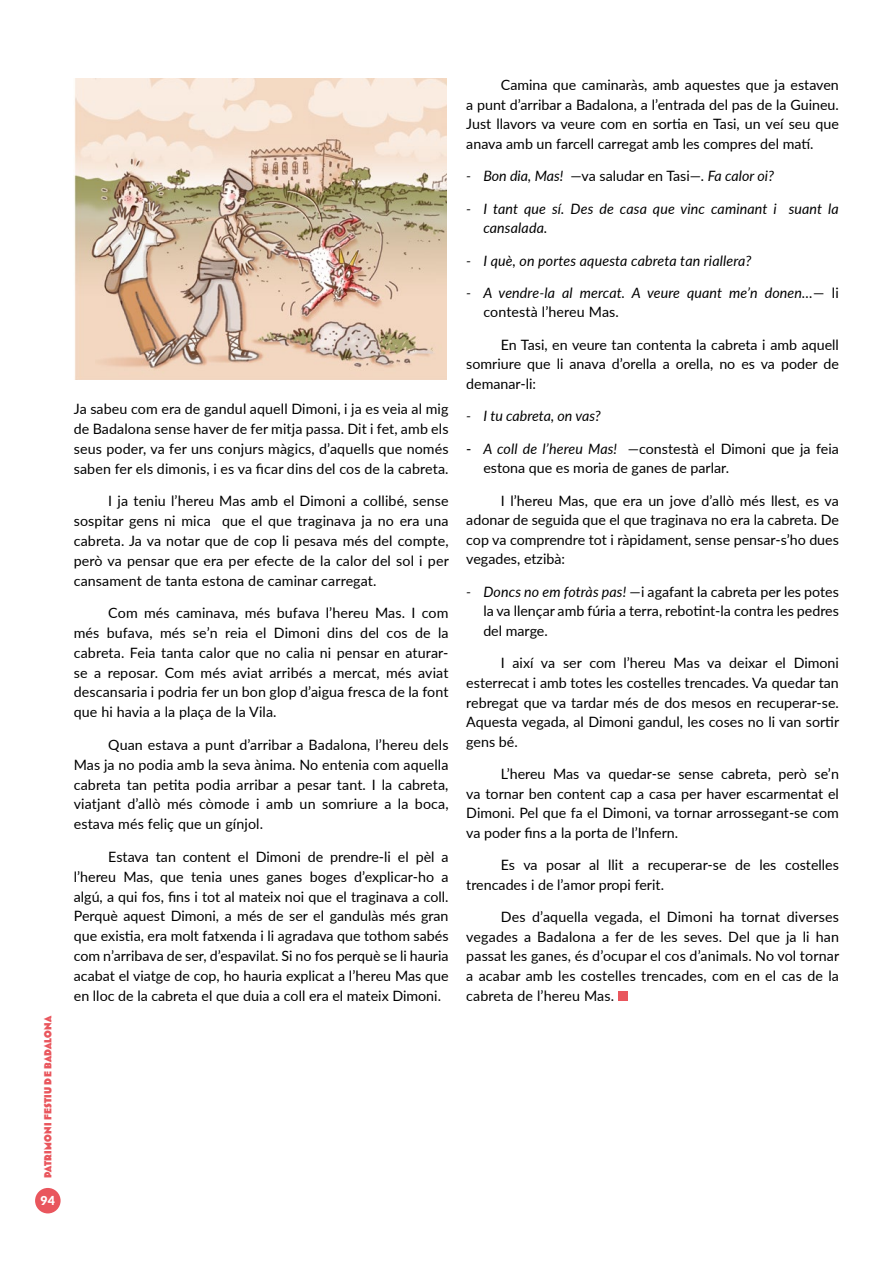
<style>
.page{position:relative;width:893px;height:1263px;background:#fff}
.page>*{position:absolute;margin:0;border:0;box-sizing:border-box;transform-origin:0 0}
.t1{font:14.25px/19.8px "Lato";color:#000;text-align:justify}
.t2{font:italic 14.25px/19.6px "Lato";letter-spacing:.01em;color:#000}
.t3{font:900 12.3px "Lato";color:#fff}
.t4{font:9.75px "Bovine MVB";letter-spacing:.025em;color:#e9565d}
.s1{font-style:normal}
.s2{font-style:italic}
</style>
<div class="page">
<div style="left:35px;top:1188px;width:26px;height:25px;background:#e9565d;border-radius:50%"></div>
<img style="left:74px;top:79px;width:372px;height:300px">
<div style="left:618px;top:991px;width:10px;height:10px;background:#e9565d"></div>
<p class="t4" style="left:43px;top:1178px;width:164px;rotate:-90deg">PATRIMONI FESTIU DE BADALONA</p>
<p class="t3" style="left:41px;top:1191px;width:16px">94</p>
<p class="t1" style="left:74px;top:398px;width:376px">Ja sabeu com era de gandul aquell Dimoni, i ja es veia al mig de Badalona sense haver de fer mitja passa. Dit i fet, amb els seus poder, va fer uns conjurs màgics, d’aquells que només saben fer els dimonis, i es va ficar dins del cos de la cabreta.</p>
<p class="t1" style="left:74px;top:490px;width:377px;text-indent:34px">I ja teniu l’hereu Mas amb el Dimoni a collibé, sense sospitar gens ni mica que el que traginava ja no era una cabreta. Ja va notar que de cop li pesava més del compte, però va pensar que era per efecte de la calor del sol i per cansament de tanta estona de caminar carregat.</p>
<p class="t1" style="left:74px;top:602px;width:376px;text-indent:34px">Com més caminava, més bufava l’hereu Mas. I com més bufava, més se’n reia el Dimoni dins del cos de la cabreta. Feia tanta calor que no calia ni pensar en aturar&shy;se a reposar. Com més aviat arribés a mercat, més aviat descansaria i podria fer un bon glop d’aigua fresca de la font que hi havia a la plaça de la Vila.</p>
<p class="t1" style="left:74px;top:734px;width:376px;text-indent:34px">Quan estava a punt d’arribar a Badalona, l’hereu dels Mas ja no podia amb la seva ànima. No entenia com aquella cabreta tan petita podia arribar a pesar tant. I la cabreta, viatjant d’allò més còmode i amb un somriure a la boca, estava més feliç que un gínjol.</p>
<p class="t1" style="left:74px;top:846px;width:376px;text-indent:34px">Estava tan content el Dimoni de prendre-li el pèl a l’hereu Mas, que tenia unes ganes boges d’explicar-ho a algú, a qui fos, fins i tot al mateix noi que el traginava a coll.<br>Perquè aquest Dimoni, a més de ser el gandulàs més gran que existia, era molt fatxenda i li agradava que tothom sabés com n’arribava de ser, d’espavilat. Si no fos perquè se li hauria acabat el viatge de cop, ho hauria explicat a l’hereu Mas que en lloc de la cabreta el que duia a coll era el mateix Dimoni.</p>
<p class="t1" style="left:466px;top:74px;width:374px;text-indent:34px">Camina que caminaràs, amb aquestes que ja estaven a punt d’arribar a Badalona, a l’entrada del pas de la Guineu.<br>Just llavors va veure com en sortia en Tasi, un veí seu que anava amb un farcell carregat amb les compres del matí.</p>
<p class="t2" style="left:466px;top:166px;width:309px">- Bon dia, Mas! <span class="s1">—va saludar en Tasi—</span>. Fa calor oi?</p>
<p class="t2" style="left:483px;top:198px;width:357px;text-indent:-17px">- I tant que sí. Des de casa que vinc caminant i suant la cansalada.</p>
<p class="t2" style="left:466px;top:250px;width:287px">- I què, on portes aquesta cabreta tan riallera?</p>
<p class="t2" style="left:483px;top:282px;width:357px;text-indent:-17px">- A vendre-la al mercat. A veure quant me’n donen…<span class="s1">— li contestà l’hereu Mas.</span></p>
<p class="t1" style="left:466px;top:334px;width:374px;text-indent:34px">En Tasi, en veure tan contenta la cabreta i amb aquell somriure que li anava d’orella a orella, no es va poder de demanar-li:</p>
<p class="t2" style="left:466px;top:406px;width:136px">- I tu cabreta, on vas?</p>
<p class="t1" style="left:483px;top:438px;width:357px;text-indent:-17px">- <span class="s2">A coll de l’hereu Mas!</span> —constestà el Dimoni que ja feia estona que es moria de ganes de parlar.</p>
<p class="t1" style="left:466px;top:490px;width:374px;text-indent:34px">I l’hereu Mas, que era un jove d’allò més llest, es va adonar de seguida que el que traginava no era la cabreta. De cop va comprendre tot i ràpidament, sense pensar-s’ho dues vegades, etzibà:</p>
<p class="t1" style="left:483px;top:581px;width:357px;text-indent:-17px"><span class="s2">- Doncs no em fotràs pas!</span> —i agafant la cabreta per les potes la va llençar amb fúria a terra, rebotint-la contra les pedres del marge.</p>
<p class="t1" style="left:466px;top:653px;width:374px;text-indent:34px">I així va ser com l’hereu Mas va deixar el Dimoni esterrecat i amb totes les costelles trencades. Va quedar tan rebregat que va tardar més de dos mesos en recuperar-se.<br>Aquesta vegada, al Dimoni gandul, les coses no li van sortir gens bé.</p>
<p class="t1" style="left:466px;top:763px;width:374px;text-indent:34px">L’hereu Mas va quedar-se sense cabreta, però se’n va tornar ben content cap a casa per haver escarmentat el Dimoni. Pel que fa el Dimoni, va tornar arrossegant-se com va poder fins a la porta de l’Infern.</p>
<p class="t1" style="left:466px;top:855px;width:374px;text-indent:34px">Es va posar al llit a recuperar-se de les costelles trencades i de l’amor propi ferit.</p>
<p class="t1" style="left:466px;top:906px;width:374px;text-indent:34px">Des d’aquella vegada, el Dimoni ha tornat diverses vegades a Badalona a fer de les seves. Del que ja li han passat les ganes, és d’ocupar el cos d’animals. No vol tornar a acabar amb les costelles trencades, com en el cas de la cabreta de l’hereu Mas.</p>
</div>
